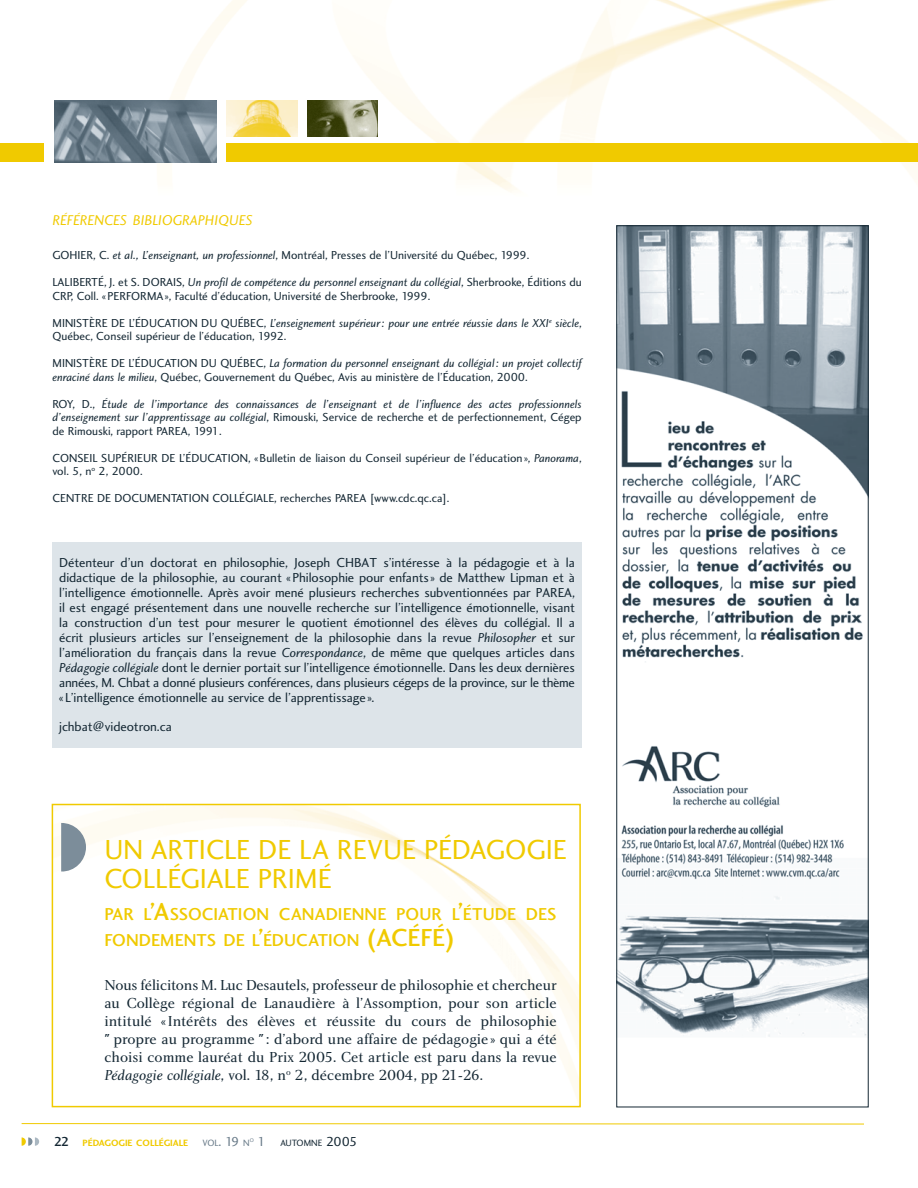
<style>
.page{position:relative;width:918px;height:1188px;background:#fff}
.page>*{position:absolute;margin:0;border:0;box-sizing:border-box;transform-origin:0 0}
.t1{font:28.5px/28.5px "Charlotte Sans Book Plain";color:#f0ca00}
.t2{font:17.85px/25.5px "Charlotte Sans Medium Plain";color:#f0ca00}
.t3{font:15px/18px "Charlotte Book Plain";color:#142733;text-align:justify}
.t4{font:14.7px "Charlotte Sans Book Italic Plain";letter-spacing:-.005em;color:#f0ca00}
.t5{font:13.5px/15px "Charlotte Sans Book Plain";letter-spacing:-.005em;color:#142733;text-align:justify}
.t6{font:12px/13.5px "Charlotte Sans Book Plain";color:#142733}
.t7{font:12px "Charlotte Sans Book Italic Plain";color:#142733}
.t8{font:9.45px "Charlotte Sans Bold Plain";color:#f0ca00}
.t9{font:9.45px "Charlotte Sans Book Plain";color:#142733}
.t10{font:9.45px "Charlotte Sans Book Plain";color:#687a88}
.t11{font:5.55px "Charlotte Sans Book Plain";color:#687a88}
.s1{font-family:"Charlotte Sans Book Italic Plain"}
.s2{font-family:"Charlotte Sans Book Plain"}
.s3{font-size:25.5px}
.s4{font-family:"Charlotte Book Italic Plain"}
.s5{font-family:"Charlotte Sans Medium Plain";font-size:13.5px;color:#142733}
.s6{font-size:13.5px}
.s7{font-size:13.5px;color:#687a88}
</style>
<div class="page">
<img style="left:0;top:0;width:918px;height:192px">
<hr style="left:22px;top:1123px;width:842px;height:1px;background:#f0ca00">
<img style="left:55px;top:101px;width:162px;height:61px">
<img style="left:307px;top:100px;width:71px;height:36px">
<img style="left:227px;top:100px;width:70px;height:36px">
<div style="left:227px;top:144px;width:691px;height:18px;background:#f0ca00"></div>
<svg style="left:22px;top:1137px;width:17px;height:9px"></svg>
<div style="left:53px;top:543px;width:529px;height:205px;background:#dde4e9"></div>
<img style="left:618px;top:227px;width:249px;height:810px">
<div style="left:616px;top:225px;width:253px;height:882px;border:1px solid #142733"></div>
<img style="left:55px;top:807px;width:523px;height:294px">
<div style="left:52px;top:804px;width:529px;height:303px;border:2px solid #f0ca00"></div>
<svg style="left:61px;top:823px;width:25px;height:49px"></svg>
<div style="left:0;top:144px;width:43px;height:18px;background:#f0ca00"></div>
<p class="t4" style="left:53px;top:215px;width:202px">RÉFÉRENCES BIBLIOGRAPHIQUES</p>
<p class="t6" style="left:53px;top:249px;width:478px">GOHIER, C. <span class="s1">et al., L’enseignant, un professionnel</span>, Montréal, Presses de l’Université du Québec, 1999.</p>
<p class="t7" style="left:53px;top:277px;width:531px"><span class="s2">LALIBERTÉ, J. et S. DORAIS,</span> Un profil de compétence du personnel enseignant du collégial<span class="s2">, Sherbrooke, Éditions du</span></p>
<p class="t6" style="left:53px;top:290px;width:379px">CRP, Coll. « PERFORMA », Faculté d’éducation, Université de Sherbrooke, 1999.</p>
<p class="t7" style="left:53px;top:318px;width:531px"><span class="s2">MINISTÈRE DE L’ÉDUCATION DU QUÉBEC,</span> L’enseignement supérieur : pour une entrée réussie dans le XXI<sup>e</sup> siècle<span class="s2">,</span></p>
<p class="t6" style="left:53px;top:330px;width:236px">Québec, Conseil supérieur de l’éducation, 1992.</p>
<p class="t7" style="left:53px;top:358px;width:531px"><span class="s2">MINISTÈRE DE L’ÉDUCATION DU QUÉBEC,</span> La formation du personnel enseignant du collégial : un projet collectif</p>
<p class="t6" style="left:53px;top:371px;width:477px"><span class="s1">enraciné dans le milieu</span>, Québec, Gouvernement du Québec, Avis au ministère de l’Éducation, 2000.</p>
<p class="t7" style="left:53px;top:399px;width:531px"><span class="s2">ROY, D.,</span> Étude de l’importance des connaissances de l’enseignant et de l’influence des actes professionnels</p>
<p class="t6" style="left:53px;top:411px;width:531px"><span class="s1">d’enseignement sur l’apprentissage au collégial</span>, Rimouski, Service de recherche et de perfectionnement, Cégep de Rimouski, rapport PAREA, 1991.</p>
<p class="t6" style="left:53px;top:452px;width:531px">CONSEIL SUPÉRIEUR DE L’ÉDUCATION, « Bulletin de liaison du Conseil supérieur de l’éducation », <span class="s1">Panorama</span>, vol. 5, n<sup>o</sup> 2, 2000.</p>
<p class="t6" style="left:53px;top:492px;width:399px">CENTRE DE DOCUMENTATION COLLÉGIALE, recherches PAREA [www.cdc.qc.ca].</p>
<p class="t5" style="left:59px;top:557px;width:517px">Détenteur d’un doctorat en philosophie, Joseph CHBAT s’intéresse à la pédagogie et à la didactique de la philosophie, au courant « Philosophie pour enfants » de Matthew Lipman et à l’intelligence émotionnelle. Après avoir mené plusieurs recherches subventionnées par PAREA, il est engagé présentement dans une nouvelle recherche sur l’intelligence émotionnelle, visant la construction d’un test pour mesurer le quotient émotionnel des élèves du collégial. Il a écrit plusieurs articles sur l’enseignement de la philosophie dans la revue <span class="s1">Philosopher</span> et sur l’amélioration du français dans la revue <span class="s1">Correspondance</span>, de même que quelques articles dans <span class="s1">Pédagogie collégiale</span> dont le dernier portait sur l’intelligence émotionnelle. Dans les deux dernières années, M. Chbat a donné plusieurs conférences, dans plusieurs cégeps de la province, sur le thème « L’intelligence émotionnelle au service de l’apprentissage ».</p>
<p class="t5" style="left:59px;top:720px;width:114px">jchbat@videotron.ca</p>
<h1 class="t1" style="left:104px;top:838px;width:464px">UN ARTICLE DE LA REVUE PÉDAGOGIE<br>COLLÉGIALE PRIMÉ</h1>
<h2 class="t2" style="left:104px;top:903px;width:454px">PAR L<span class="s3">’A</span>SSOCIATION CANADIENNE POUR L<span class="s3">’</span>ÉTUDE DES<br>FONDEMENTS DE L<span class="s3">’</span>ÉDUCATION <span class="s3">(ACÉFÉ)</span></h2>
<p class="t3" style="left:104px;top:978px;width:454px">Nous félicitons M. Luc Desautels, professeur de philosophie et chercheur au Collège régional de Lanaudière à l’Assomption, pour son article intitulé « Intérêts des élèves et réussite du cours de philosophie " propre au programme " : d’abord une affaire de pédagogie » qui a été choisi comme lauréat du Prix 2005. Cet article est paru dans la revue <span class="s4">Pédagogie collégiale</span>, vol. 18, n<sup>o</sup> 2, décembre 2004, pp 21-26.</p>
<p class="t8" style="left:54px;top:1139px;width:136px"><span class="s5">22</span> PÉDAGOGIE COLLÉGIALE</p>
<p class="t10" style="left:203px;top:1139px;width:49px">VOL<span class="s6">. 19</span> N</p>
<p class="t11" style="left:250px;top:1138px;width:6px">O</p>
<p class="t9" style="left:258px;top:1139px;width:101px"><span class="s7">1</span> AUTOMNE <span class="s6">2005</span></p>
</div>
